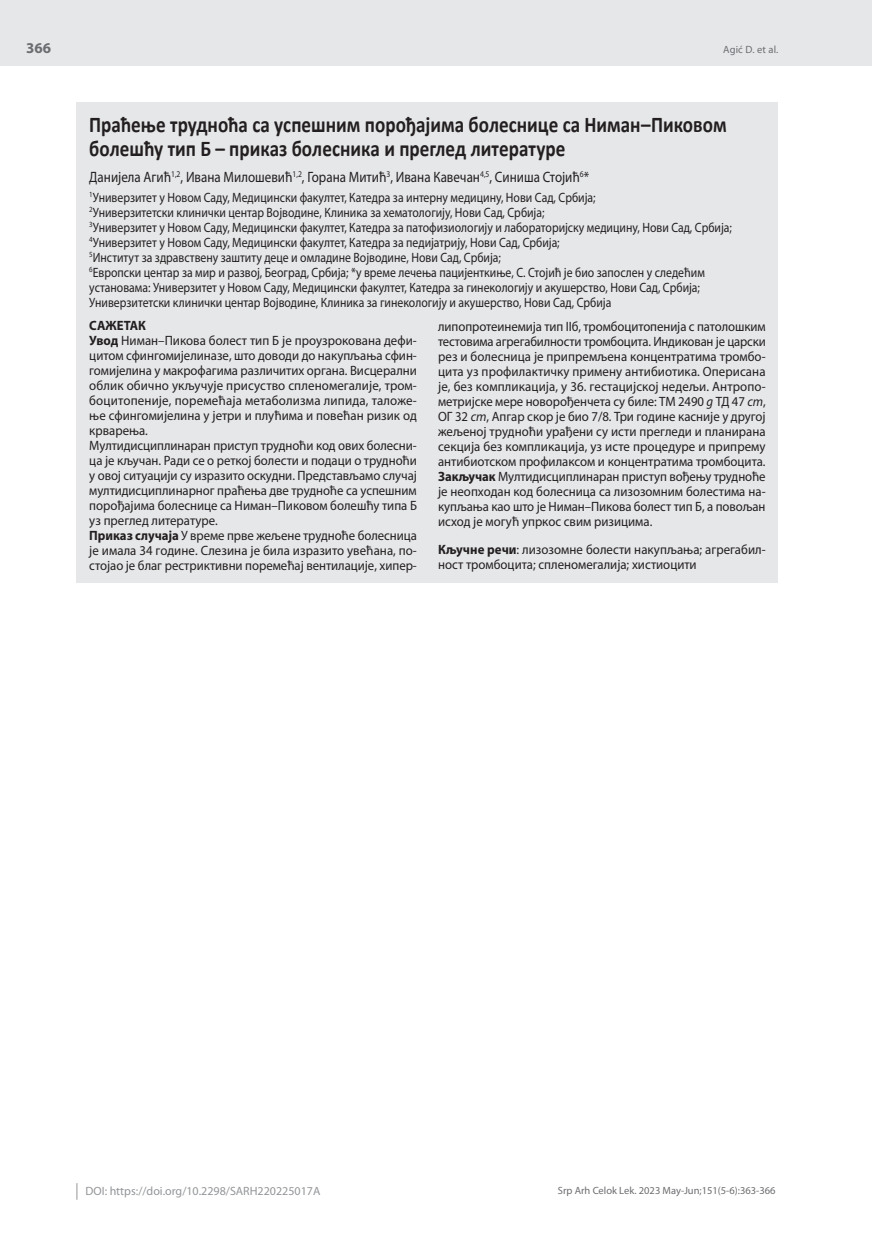
<style>
.page{position:relative;width:872px;height:1234px;background:#fff}
.page>*{position:absolute;margin:0;border:0;box-sizing:border-box;transform-origin:0 0}
.t1{font:700 22.5px/24px "Calibri";color:#231f20;scale:.85 1}
.t2{font:15px "Myriad Pro";color:#231f20;scale:.87 1}
.t3{font:700 15px "Myriad Pro";color:#6c6d70}
.t4{font:13.5px/15px "Myriad Pro";color:#231f20;scale:.95 1}
.t5{font:13.5px/15px "Myriad Pro";color:#231f20;scale:.87 1}
.t6{font:12px "Myriad Pro";color:#939598}
.t7{font:10.5px "Myriad Pro";color:#6c6d70}
.s1{font-weight:700}
.s2{font-style:italic}
</style>
<div class="page">
<div style="left:0;top:0;width:872px;height:66px;background:#e6e7e9"></div>
<svg style="left:77px;top:1183px;width:1px;height:16px"></svg>
<div style="left:77px;top:102px;width:701px;height:480px;background:#e6e7e9"></div>
<p class="t3" style="left:26px;top:38px;width:26px">366</p>
<p class="t7" style="left:723px;top:43px;width:57px">Agić D. et al.</p>
<h1 class="t1" style="left:89px;top:112px;width:751px">Праћење трудноћа са успешним порођајима болеснице сa Ниман–Пиковом болешћу тип Б – приказ болесника и преглед литературе</h1>
<p class="t2" style="left:89px;top:168px;width:576px">Данијела Агић<sup>1,2</sup>, Ивана Милошевић<sup>1,2</sup>, Горана Митић<sup>3</sup>, Ивана Кавечан<sup>4,5</sup>, Синиша Стојић<sup>6</sup>*</p>
<p class="t5" style="left:89px;top:189px;width:740px"><sup>1</sup>Универзитет у Новом Саду, Медицински факултет, Катедра за интерну медицину, Нови Сад, Србија;<br><sup>2</sup>Универзитетски клинички центар Војводине, Клиника за хематологију, Нови Сад, Србија;<br><sup>3</sup>Универзитет у Новом Саду, Медицински факултет, Катедра за патофизиологију и лабораторијску медицину, Нови Сад, Србија; <sup>4</sup>Универзитет у Новом Саду, Медицински факултет, Катедра за педијатрију, Нови Сад, Србија;<br><sup>5</sup>Институт за здравствену заштиту деце и омладине Војводине, Нови Сад, Србија;<br><sup>6</sup>Европски центар за мир и развој, Београд, Србија; *у време лечења пацијенткиње, С. Стојић је био запослен у следећим установама: Универзитет у Новом Саду, Медицински факултет, Катедра за гинекологију и акушерство, Нови Сад, Србија; Универзитетски клинички центар Војводине, Клиника за гинекологију и акушерство, Нови Сад, Србија</p>
<p class="t4" style="left:89px;top:317px;width:346px"><span class="s1">САЖЕТАК<br>Увод</span> Ниман–Пикова болест тип Б је проузрокована дефи&shy;цитом сфингомијелиназе, што доводи до накупљања сфин&shy;гомијелина у макрофагима различитих органа. Висцерални облик обично укључује присуство спленомегалије, тром&shy;боцитопеније, поремећаја метаболизма липида, таложе&shy;ње сфингомијелина у јетри и плућима и повећан ризик од крварења.<br>Мултидисциплинаран приступ трудноћи код ових болесни&shy;ца је кључан. Ради се о реткој болести и подаци о трудноћи у овој ситуацији су изразито оскудни. Представљамо случај мултидисциплинарног праћења две трудноће са успешним порођајима болеснице са Ниман–Пиковом болешћу типа Б уз преглед литературе.<br><span class="s1">Приказ случаја</span> У време прве жељене трудноће болесница је имала 34 године. Слезина је била изразито увећана, по&shy;стојао је благ рестриктивни поремећај вентилације, хипер-</p>
<p class="t4" style="left:438px;top:318px;width:346px;text-align:justify">липопротеинемија тип IIб, тромбоцитопенија с патолошким тестовима агрегабилности тромбоцита. Индикован је царски рез и болесница је припремљена концентратима тромбо&shy;цита уз профилактичку примену антибиотика. Оперисана је, без компликација, у 36. гестацијској недељи. Антропо&shy;метријске мере новорођенчета су биле: ТМ 2490 <span class="s2">g</span> ТД 47 <span class="s2">cm</span>, ОГ 32 <span class="s2">cm</span>, Апгар скор је био 7/8. Три године касније у другој жељеној трудноћи урађени су исти прегледи и планирана секција без компликација, уз исте процедуре и припрему антибиотском профилаксом и концентратима тромбоцита.<br><span class="s1">Закључак</span> Мултидисциплинаран приступ вођењу трудноће је неопходан код болесница са лизозомним болестима на&shy;купљања као што је Ниман–Пикова болест тип Б, а повољан исход је могућ упркос свим ризицима.</p>
<p class="t4" style="left:438px;top:541px;width:346px"><span class="s1">Кључне речи</span>: лизозомне болести накупљања; агрегабил&shy;ност тромбоцита; спленомегалија; хистиоцити</p>
<p class="t6" style="left:86px;top:1183px;width:236px">DOI: https://doi.org/10.2298/SARH220225017A</p>
<p class="t7" style="left:558px;top:1184px;width:219px">Srp Arh Celok Lek. 2023 May-Jun;151(5-6):363-366</p>
</div>
